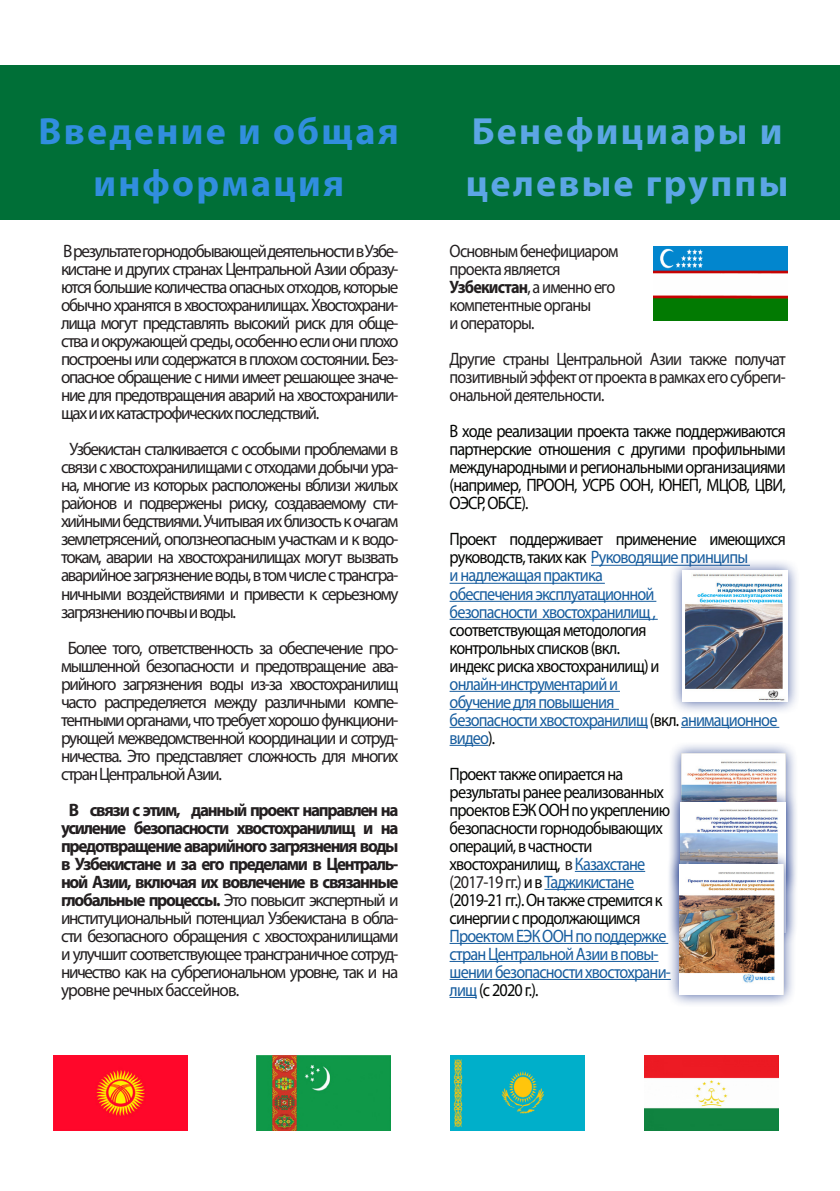
<style>
.page{position:relative;width:840px;height:1191px;background:#fff}
.page>*{position:absolute;margin:0;border:0;box-sizing:border-box;transform-origin:0 0}
.Heading{font:700 38px/52px "Myriad Pro";letter-spacing:.06em;color:#5ca6e5}
.Heading-2{font:700 38px/52px "Myriad Pro";letter-spacing:.06em;color:#318ede;text-align:center}
.General_text_copy{font:18px/18px "Myriad Pro";letter-spacing:-.07em;color:#231f20;text-align:justify;scale:.95 1}
.General_text_copy-2{font:18px/18px "Myriad Pro";letter-spacing:-.05em;color:#040503;scale:.9 1}
.General_text_copy-3{font:18px/18px "Myriad Pro";letter-spacing:-.05em;color:#175d9e;scale:.9 1}
.General_text_copy-4{font:18px/18px "Myriad Pro";letter-spacing:-.07em;color:#231f20;text-align:justify;scale:.9 1}
.General_text_copy-5{font:18px/18px "Myriad Pro";letter-spacing:-.05em;color:#231f20;scale:.9 1}
.s1{font-weight:700}
.s2{color:#175d9e}
.s3{color:#040503}
.s4{color:#231f20}
</style>
<div class="page">
<div style="left:0;top:65px;width:839px;height:154px;background:#006f37"></div>
<hr style="left:590px;top:565px;width:159px;height:1px;background:#175d9e">
<hr style="left:449px;top:583px;width:155px;height:1px;background:#175d9e">
<hr style="left:449px;top:601px;width:207px;height:1px;background:#175d9e">
<hr style="left:449px;top:619px;width:208px;height:1px;background:#175d9e">
<hr style="left:449px;top:691px;width:170px;height:1px;background:#175d9e">
<hr style="left:449px;top:709px;width:169px;height:1px;background:#175d9e">
<hr style="left:449px;top:727px;width:198px;height:1px;background:#175d9e">
<hr style="left:680px;top:727px;width:98px;height:1px;background:#175d9e">
<hr style="left:449px;top:745px;width:39px;height:1px;background:#175d9e">
<hr style="left:574px;top:871px;width:70px;height:1px;background:#175d9e">
<hr style="left:544px;top:889px;width:89px;height:1px;background:#175d9e">
<hr style="left:449px;top:943px;width:219px;height:1px;background:#175d9e">
<hr style="left:449px;top:961px;width:209px;height:1px;background:#175d9e">
<hr style="left:449px;top:979px;width:221px;height:1px;background:#175d9e">
<svg style="left:449px;top:997px;width:27px;height:1px"></svg>
<img style="left:653px;top:247px;width:133px;height:73px">
<img style="left:53px;top:1055px;width:134px;height:75px">
<img style="left:256px;top:1055px;width:134px;height:75px">
<img style="left:450px;top:1055px;width:134px;height:75px">
<img style="left:644px;top:1055px;width:134px;height:75px">
<div style="left:667px;top:741px;width:131px;height:156px;background:#253f8e;opacity:.85"></div>
<img style="left:680px;top:754px;width:105px;height:35px">
<div style="left:667px;top:789px;width:130px;height:156px;background:#253f8e;opacity:.85"></div>
<img style="left:680px;top:802px;width:104px;height:49px">
<div style="left:669px;top:558px;width:130px;height:156px;background:#253f8e;opacity:.85"></div>
<img style="left:682px;top:571px;width:104px;height:130px">
<div style="left:666px;top:851px;width:130px;height:156px;background:#253f8e;opacity:.85"></div>
<img style="left:679px;top:864px;width:104px;height:130px">
<p class="Heading-2" style="left:38px;top:104px;width:362px">Введение и общая информация</p>
<p class="Heading" style="left:465px;top:104px;width:324px">Бенефициары и целевые группы</p>
<p class="General_text_copy" style="left:61px;top:242px;width:356px">В результате горнодобывающей деятельности в Узбе&shy;кистане и других странах Центральной Азии образу&shy;ются большие количества опасных отходов, которые обычно хранятся в хвостохранилищах. Хвостохрани&shy;лища могут представлять высокий риск для обще&shy;ства и окружающей среды, особенно если они плохо построены или содержатся в плохом состоянии. Без&shy;опасное обращение с ними имеет решающее значе&shy;ние для предотвращения аварий на хвостохранили&shy;щах и их катастрофических последствий.</p>
<p class="General_text_copy" style="left:61px;top:440px;width:356px;text-indent:8px">Узбекистан сталкивается с особыми проблемами в связи с хвостохранилищами с отходами добычи ура&shy;на, многие из которых расположены вблизи жилых районов и подвержены риску, создаваемому сти&shy;хийными бедствиями. Учитывая их близость к очагам землетрясений, оползнеопасным участкам и к водо&shy;токам, аварии на хвостохранилищах могут вызвать аварийное загрязнение воды, в том числе с трансгра&shy;ничными воздействиями и привести к серьезному загрязнению почвы и воды.</p>
<p class="General_text_copy" style="left:61px;top:638px;width:356px;text-indent:7px">Более того, ответственность за обеспечение про&shy;мышленной безопасности и предотвращение ава&shy;рийного загрязнения воды из-за хвостохранилищ часто распределяется между различными компе&shy;тентными органами, что требует хорошо функциони&shy;рующей межведомственной координации и сотруд&shy;ничества. Это представляет сложность для многих стран Центральной Азии.</p>
<p class="General_text_copy" style="left:61px;top:800px;width:356px;text-indent:8px"><span class="s1">В связи с этим, данный проект направлен на усиление безопасности хвостохранилищ и на предотвращение аварийного загрязнения воды в Узбекистане и за его пределами в Централь&shy;ной Азии, включая их вовлечение в связанные глобальные процессы.</span> Это повысит экспертный и институциональный потенциал Узбекистана в обла&shy;сти безопасного обращения с хвостохранилищами и улучшит соответствующее трансграничное сотруд&shy;ничество как на субрегиональном уровне, так и на уровне речных бассейнов.</p>
<p class="General_text_copy-5" style="left:449px;top:242px;width:189px">Основным бенефициаром</p>
<p class="General_text_copy-5" style="left:449px;top:260px;width:125px">проекта является</p>
<p class="General_text_copy-5" style="left:449px;top:278px;width:185px"><span class="s1">Узбекистан</span>, а именно его компетентные органы</p>
<p class="General_text_copy-5" style="left:449px;top:314px;width:96px">и операторы.</p>
<p class="General_text_copy-4" style="left:449px;top:350px;width:375px">Другие страны Центральной Азии также получат позитивный эффект от проекта в рамках его субреги&shy;ональной деятельности.</p>
<p class="General_text_copy-2" style="left:449px;top:422px;width:375px;text-align:justify">В ходе реализации проекта также поддерживаются партнерские отношения с другими профильными международными и региональными организациями (например, ПРООН, УСРБ ООН, ЮНЕП, МЦОВ, ЦВИ, ОЭСР, ОБСЕ).</p>
<p class="General_text_copy-2" style="left:449px;top:530px;width:375px">Проект поддерживает применение имеющихся руководств, таких как <span class="s2">Руководящие принципы</span></p>
<p class="General_text_copy-3" style="left:449px;top:566px;width:172px">и надлежащая практика</p>
<p class="General_text_copy-3" style="left:449px;top:584px;width:229px">обеспечения эксплуатационной</p>
<p class="General_text_copy-3" style="left:449px;top:602px;width:231px">безопасности хвостохранилищ ,</p>
<p class="General_text_copy-2" style="left:449px;top:620px;width:235px">соответствующая методология контрольных списков (вкл. индекс риска хвостохранилищ) и</p>
<p class="General_text_copy-3" style="left:449px;top:674px;width:189px">онлайн-инструментарий и</p>
<p class="General_text_copy-3" style="left:449px;top:692px;width:365px">обучение для повышения<br>безопасности хвостохранилищ <span class="s3">(вкл.</span> анимационное видео<span class="s3">).</span></p>
<p class="General_text_copy-2" style="left:449px;top:764px;width:246px">Проект также опирается на результаты ранее реализованных проектов ЕЭК ООН по укреплению</p>
<p class="General_text_copy-2" style="left:449px;top:818px;width:238px">безопасности горнодобывающих</p>
<p class="General_text_copy-2" style="left:449px;top:836px;width:160px">операций, в частности</p>
<p class="General_text_copy-3" style="left:449px;top:854px;width:247px"><span class="s3">хвостохранилищ,</span> <span class="s4">в</span> Казахстане <span class="s4">(2017-19 гг.)</span> <span class="s3">и в</span> Таджикистане <span class="s3">(2019-21 гг.). Он также стремится к синергии с продолжающимся<br></span>Проектом ЕЭК ООН по поддержке стран Центральной Азии в повы&shy;шении безопасности хвостохрани&shy;лищ <span class="s3">(с 2020 г.).</span></p>
</div>
